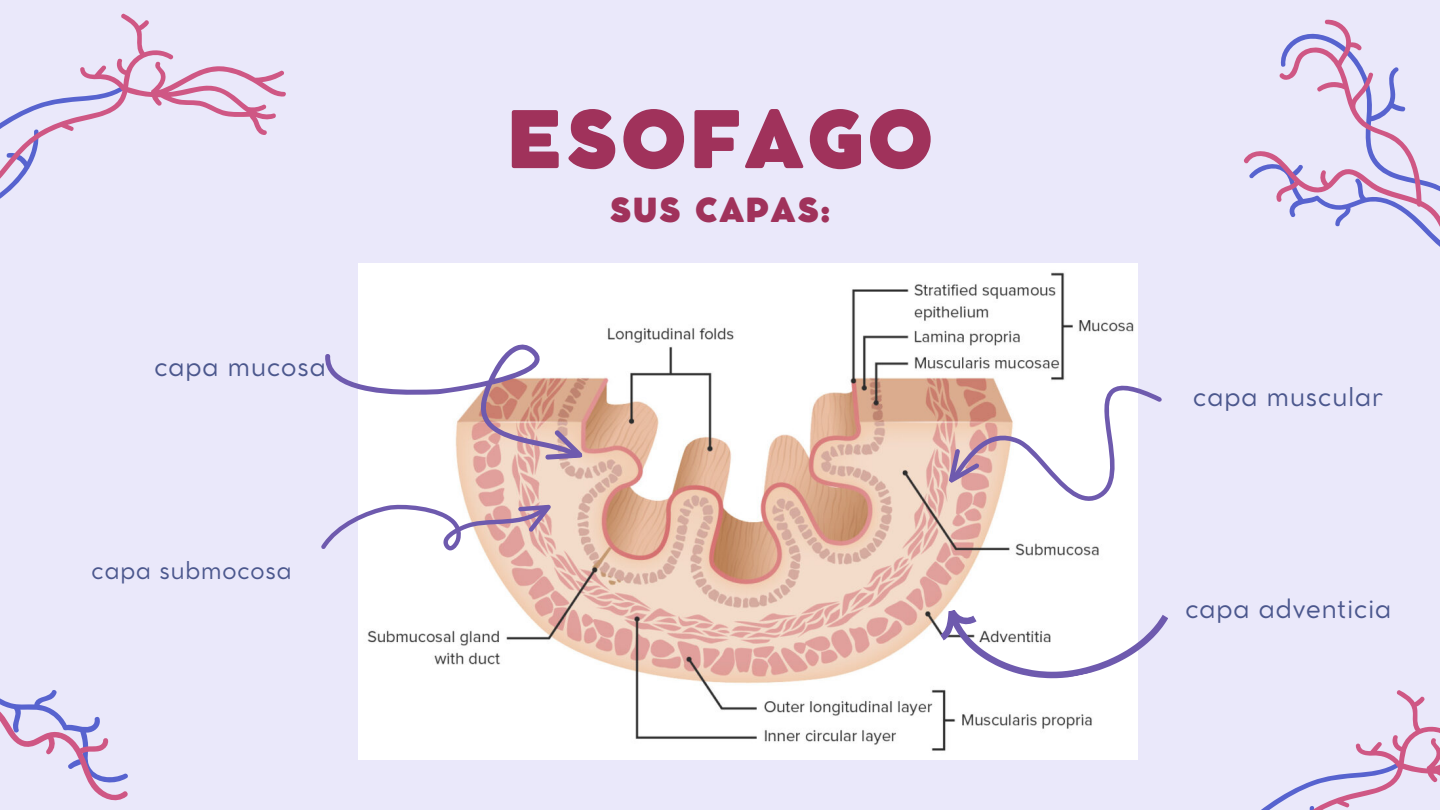
<style>
.page{position:relative;width:1440px;height:810px;background:#eae8fa}
.page>*{position:absolute;margin:0;border:0;box-sizing:border-box;transform-origin:0 0}
.t1{font:800 78.2px "Cocomat Pro";letter-spacing:.04em;color:#a0325b}
.t2{font:800 32.8px "Cocomat Pro";letter-spacing:.04em;color:#a0325b}
.t3{font:25.5px "Cocomat Pro";letter-spacing:.04em;color:#4b578d}
.t4{font:23.5px "Cocomat Pro";letter-spacing:.04em;color:#4b578d}
</style>
<div class="page">
<svg style="left:1243px;top:19px;width:197px;height:228px"></svg>
<svg style="left:0;top:690px;width:128px;height:111px"></svg>
<svg style="left:0;top:13px;width:286px;height:186px"></svg>
<svg style="left:1261px;top:690px;width:179px;height:120px"></svg>
<img style="left:359px;top:263px;width:778px;height:496px">
<svg style="left:321px;top:503px;width:230px;height:53px"></svg>
<svg style="left:936px;top:445px;width:8px;height:44px"></svg>
<svg style="left:944px;top:326px;width:218px;height:241px;background:#ede4e5"></svg>
<svg style="left:325px;top:325px;width:269px;height:161px;background:#ebdbdc"></svg>
<svg style="left:936px;top:567px;width:232px;height:135px;background:#f0edf4"></svg>
<p class="t3" style="left:154px;top:357px;width:173px">capa mucosa</p>
<p class="t4" style="left:92px;top:562px;width:201px">capa submocosa</p>
<p class="t1" style="left:507px;top:110px;width:428px">ESOFAGO</p>
<p class="t2" style="left:610px;top:197px;width:222px">SUS CAPAS:</p>
<p class="t3" style="left:1193px;top:387px;width:191px">capa muscular</p>
<p class="t3" style="left:1185px;top:600px;width:207px">capa adventicia</p>
</div>
